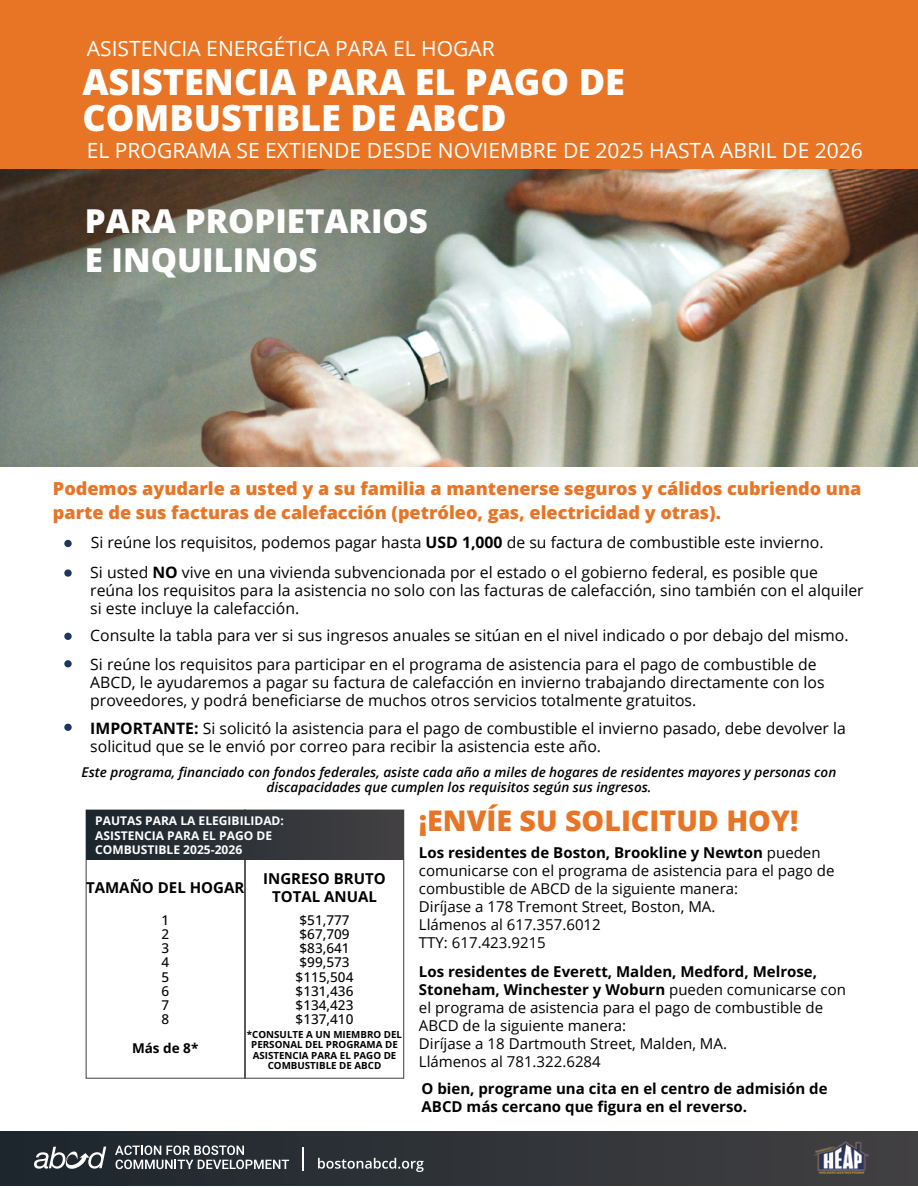
<style>
.page{position:relative;width:918px;height:1188px;background:#fff}
.page>*{position:absolute;margin:0;border:0;box-sizing:border-box;transform-origin:0 0}
.t1{font:800 36px/36px "Open Sans";color:#fff}
.t2{font:800 33px/39px "Open Sans";color:#fff}
.t3{font:800 28.5px "Open Sans";color:#e77525}
.t4{font:21px "Open Sans";color:#fff}
.t5{font:800 18px/23.4px "Open Sans";color:#e77525}
.t6{font:15.75px/18px "Open Sans";color:#000}
.t7{font:15px/18px "Open Sans";color:#000}
.t8{font:700 15px/18px "Open Sans";color:#000;text-align:center}
.t9{font:italic 600 13.5px/15px "Open Sans";color:#000;text-align:center}
.t10{font:500 13.5px/14.2px "Open Sans";color:#000;text-align:justify}
.t11{font:700 13.5px "Open Sans";color:#000}
.t12{font:700 12px/14.4px "Open Sans";color:#fff}
.t13{font:700 9.75px/10.5px "Open Sans";color:#000;text-align:center}
.s1{font-weight:700}
</style>
<div class="page">
<img style="left:0;top:169px;width:918px;height:298px">
<div style="left:0;top:0;width:918px;height:169px;background:#e77525"></div>
<div style="left:64px;top:540px;width:8px;height:7px;background:#1e355e;border-radius:50%"></div>
<svg style="left:64px;top:569px;width:8px;height:8px"></svg>
<div style="left:64px;top:633px;width:8px;height:7px;background:#1e355e;border-radius:50%"></div>
<div style="left:64px;top:723px;width:8px;height:8px;background:#1e355e;border-radius:50%"></div>
<div style="left:64px;top:660px;width:8px;height:8px;background:#1e355e;border-radius:50%"></div>
<div style="left:0;top:1131px;width:918px;height:55px;background:linear-gradient(to right,#1c262d,#414042)"></div>
<img style="left:814px;top:1132px;width:54px;height:54px">
<svg style="left:34px;top:1147px;width:72px;height:22px"></svg>
<svg style="left:115px;top:1145px;width:174px;height:24px;background:#62676b"></svg>
<svg style="left:318px;top:1158px;width:106px;height:14px"></svg>
<hr style="left:302px;top:1148px;width:2px;height:23px;background:#fff">
<svg style="left:85px;top:809px;width:320px;height:270px"></svg>
<div style="left:86px;top:810px;width:317px;height:49px;background:linear-gradient(to right,#1b252c,#434143)"></div>
<h3 class="t4" style="left:87px;top:34px;width:409px">ASISTENCIA ENERGÉTICA PARA EL HOGAR</h3>
<h1 class="t1" style="left:82px;top:63px;width:544px">ASISTENCIA PARA EL PAGO DE<br>COMBUSTIBLE DE ABCD</h1>
<h3 class="t4" style="left:87px;top:136px;width:778px">EL PROGRAMA SE EXTIENDE DESDE NOVIEMBRE DE 2025 HASTA ABRIL DE 2026</h3>
<h2 class="t2" style="left:85px;top:200px;width:345px">PARA PROPIETARIOS<br>E INQUILINOS</h2>
<p class="t5" style="left:53px;top:477px;width:810px">Podemos ayudarle a usted y a su familia a mantenerse seguros y cálidos cubriendo una parte de sus facturas de calefacción (petróleo, gas, electricidad y otras).</p>
<p class="t6" style="left:90px;top:527px;width:735px;line-height:30px">Si reúne los requisitos, podemos pagar hasta <span class="s1">USD 1,000</span> de su factura de combustible este invierno.<br>Si usted <span class="s1">NO</span> vive en una vivienda subvencionada por el estado o el gobierno federal, es posible que</p>
<p class="t6" style="left:90px;top:581px;width:775px">reúna los requisitos para la asistencia no solo con las facturas de calefacción, sino también con el alquiler si este incluye la calefacción.</p>
<p class="t6" style="left:90px;top:621px;width:760px;line-height:28.5px">Consulte la tabla para ver si sus ingresos anuales se sitúan en el nivel indicado o por debajo del mismo.<br>Si reúne los requisitos para participar en el programa de asistencia para el pago de combustible de</p>
<p class="t6" style="left:90px;top:673px;width:736px">ABCD, le ayudaremos a pagar su factura de calefacción en invierno trabajando directamente con los proveedores, y podrá beneficiarse de muchos otros servicios totalmente gratuitos.</p>
<p class="t6" style="left:90px;top:719px;width:757px"><span class="s1">IMPORTANTE:</span> Si solicitó la asistencia para el pago de combustible el invierno pasado, debe devolver la solicitud que se le envió por correo para recibir la asistencia este año.</p>
<p class="t9" style="left:82px;top:764px;width:756px">Este programa, financiado con fondos federales, asiste cada año a miles de hogares de residentes mayores y personas con discapacidades que cumplen los requisitos según sus ingresos.</p>
<p class="t12" style="left:95px;top:813px;width:190px">PAUTAS PARA LA ELEGIBILIDAD:<br>ASISTENCIA PARA EL PAGO DE<br>COMBUSTIBLE 2025-2026</p>
<p class="t8" style="left:86px;top:878px;width:160px">TAMAÑO DEL HOGAR</p>
<p class="t10" style="left:161px;top:912px;width:9px">1<br>2<br>3<br>4<br>5<br>6<br>7<br>8</p>
<p class="t11" style="left:132px;top:1038px;width:68px">Más de 8*</p>
<h3 class="t3" style="left:419px;top:799px;width:381px">¡ENVÍE SU SOLICITUD HOY!</h3>
<p class="t7" style="left:419px;top:844px;width:417px"><span class="s1">Los residentes de Boston, Brookline y Newton</span> pueden comunicarse con el programa de asistencia para el pago de combustible de ABCD de la siguiente manera:<br>Diríjase a 178 Tremont Street, Boston, MA.<br>Llámenos al 617.357.6012<br>TTY: 617.423.9215</p>
<p class="t7" style="left:419px;top:962px;width:429px"><span class="s1">Los residentes de Everett, Malden, Medford, Melrose, Stoneham, Winchester y Woburn</span> pueden comunicarse con el programa de asistencia para el pago de combustible de ABCD de la siguiente manera:<br>Diríjase a 18 Dartmouth Street, Malden, MA.<br>Llámenos al 781.322.6284</p>
<p class="t8" style="left:422px;top:1079px;width:408px;text-align:left">O bien, programe una cita en el centro de admisión de<br>ABCD más cercano que figura en el reverso.</p>
<p class="t8" style="left:263px;top:869px;width:124px">INGRESO BRUTO<br>TOTAL ANUAL</p>
<p class="t10" style="left:296px;top:912px;width:59px;text-align:left">$51,777 $67,709 $83,641 $99,573 $115,504 $131,436 $134,423 $137,410</p>
<p class="t13" style="left:247px;top:1029px;width:157px">*CONSULTE A UN MIEMBRO DEL<br>PERSONAL DEL PROGRAMA DE<br>ASISTENCIA PARA EL PAGO DE<br>COMBUSTIBLE DE ABCD</p>
</div>
